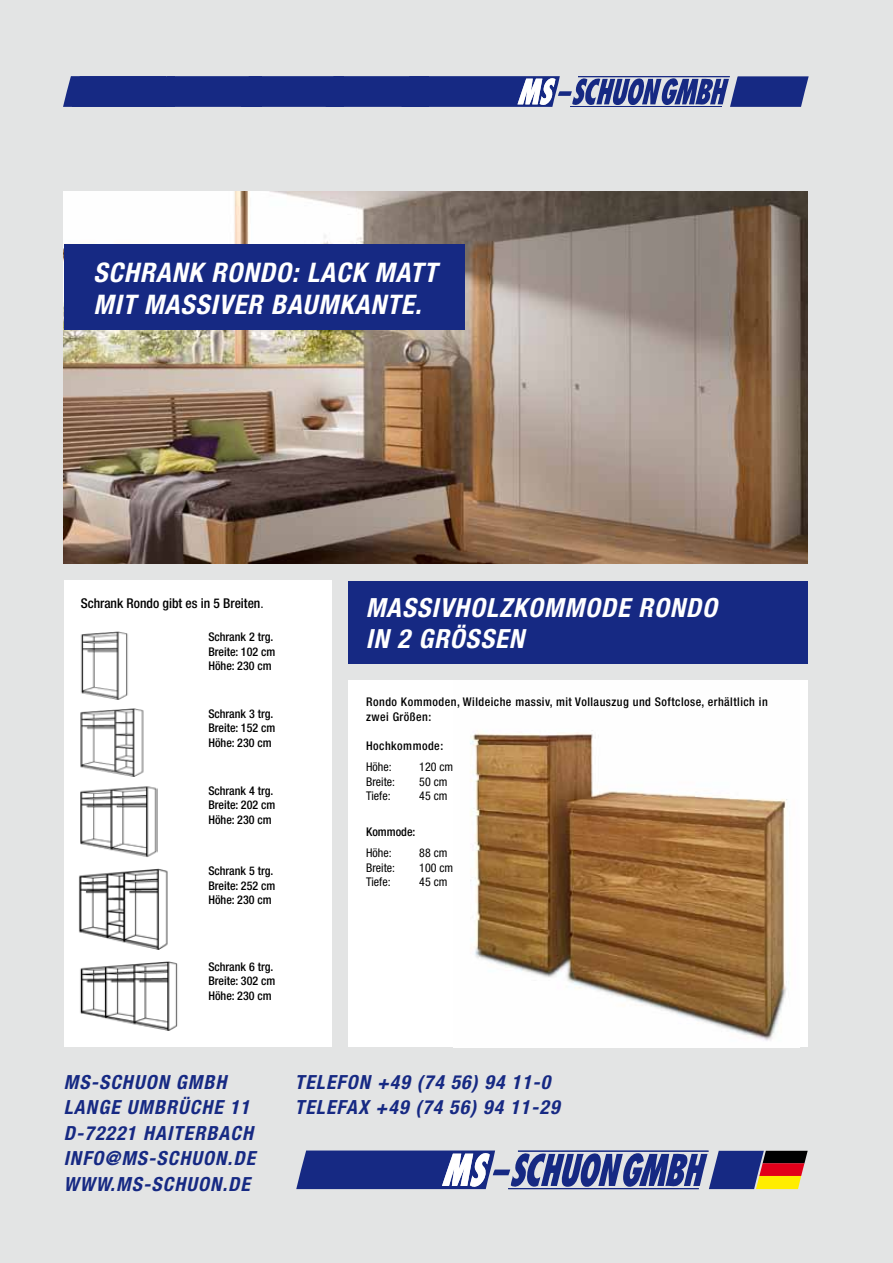
<style>
.page{position:relative;width:893px;height:1263px;background:#e3e4e4}
.page>*{position:absolute;margin:0;border:0;box-sizing:border-box;transform-origin:0 0}
.t1{font:italic 700 condensed 27px/32.4px "Helvetica Neue";letter-spacing:.035em;color:#fff}
.t2{font:italic 700 condensed 26.4px/31.7px "Helvetica Neue";letter-spacing:.04em;color:#fff}
.t3{font:italic 700 condensed 19.5px/25.5px "Helvetica Neue";letter-spacing:.06em;color:#162983}
.t4{font:500 condensed 13.5px "Helvetica Neue";color:#000}
.t5{font:500 condensed 12px/14.4px "Helvetica Neue";color:#000}
.t6{font:500 condensed 12px/14.4px "Helvetica Neue";letter-spacing:.04em;color:#000}
.t7{font:condensed 12px/14.4px "Helvetica Neue";color:#000}
.s1{font-weight:400}
</style>
<div class="page">
<svg style="left:63px;top:76px;width:746px;height:31px;background:#354592"></svg>
<svg style="left:296px;top:1150px;width:512px;height:39px"></svg>
<img style="left:64px;top:191px;width:744px;height:372px">
<div style="left:64px;top:245px;width:401px;height:85px;background:#162983"></div>
<div style="left:64px;top:580px;width:268px;height:467px;background:#fff"></div>
<div style="left:349px;top:680px;width:459px;height:367px;background:#fff"></div>
<img style="left:470px;top:733px;width:319px;height:308px">
<img style="left:80px;top:631px;width:48px;height:68px">
<img style="left:80px;top:961px;width:98px;height:69px">
<img style="left:80px;top:708px;width:64px;height:69px">
<img style="left:80px;top:786px;width:77px;height:71px">
<img style="left:79px;top:869px;width:89px;height:80px">
<div style="left:349px;top:581px;width:459px;height:82px;background:#162983"></div>
<h1 class="t1" style="left:94px;top:255px;width:345px">SCHRANK RONDO: LACK MATT<br>MIT MASSIVER BAUMKANTE.</h1>
<p class="t4" style="left:81px;top:596px;width:184px">Schrank Rondo gibt es in 5 Breiten<span class="s1">.</span></p>
<p class="t5" style="left:208px;top:630px;width:68px">Schrank 2 trg.<br>Breite: 102 cm<br>Höhe: 230 cm</p>
<p class="t5" style="left:208px;top:706px;width:68px">Schrank 3 trg.<br>Breite: 152 cm<br>Höhe: 230 cm</p>
<p class="t5" style="left:208px;top:783px;width:68px">Schrank 4 trg.<br>Breite: 202 cm<br>Höhe: 230 cm</p>
<p class="t5" style="left:208px;top:864px;width:68px">Schrank 5 trg.<br>Breite: 252 cm<br>Höhe: 230 cm</p>
<p class="t5" style="left:208px;top:959px;width:68px">Schrank 6 trg.<br>Breite: 302 cm<br>Höhe: 230 cm</p>
<h2 class="t2" style="left:366px;top:591px;width:353px">MASSIVHOLZKOMMODE RONDO<br>IN 2 GRÖSSEN</h2>
<p class="t6" style="left:366px;top:695px;width:403px">Rondo Kommoden, Wildeiche massiv, mit Vollauszug und Softclose, erhältlich in zwei Größen:</p>
<p class="t6" style="left:366px;top:738px;width:79px">Hochkommode:</p>
<p class="t7" style="left:366px;top:759px;width:30px">Höhe:<br>Breite:<br>Tiefe:</p>
<p class="t7" style="left:419px;top:759px;width:35px">120 cm<br>50 cm<br>45 cm</p>
<p class="t5" style="left:366px;top:824px;width:51px">Kommode:</p>
<p class="t7" style="left:366px;top:846px;width:30px">Höhe:<br>Breite:<br>Tiefe:</p>
<p class="t7" style="left:419px;top:846px;width:35px">88 cm<br>100 cm<br>45 cm</p>
<h3 class="t3" style="left:64px;top:1068px;width:193px">MS -SCHUON GMBH<br>LANGE UMBRÜCHE 11<br>D-72221 HAITERBACH<br>INFO@MS-SCHUON.DE<br>WWW.MS-SCHUON.DE</h3>
<h3 class="t3" style="left:295px;top:1068px;width:266px">TELEFON +49 (74 56) 94 11-0<br>TELEFAX +49 (74 56) 94 11-29</h3>
</div>
